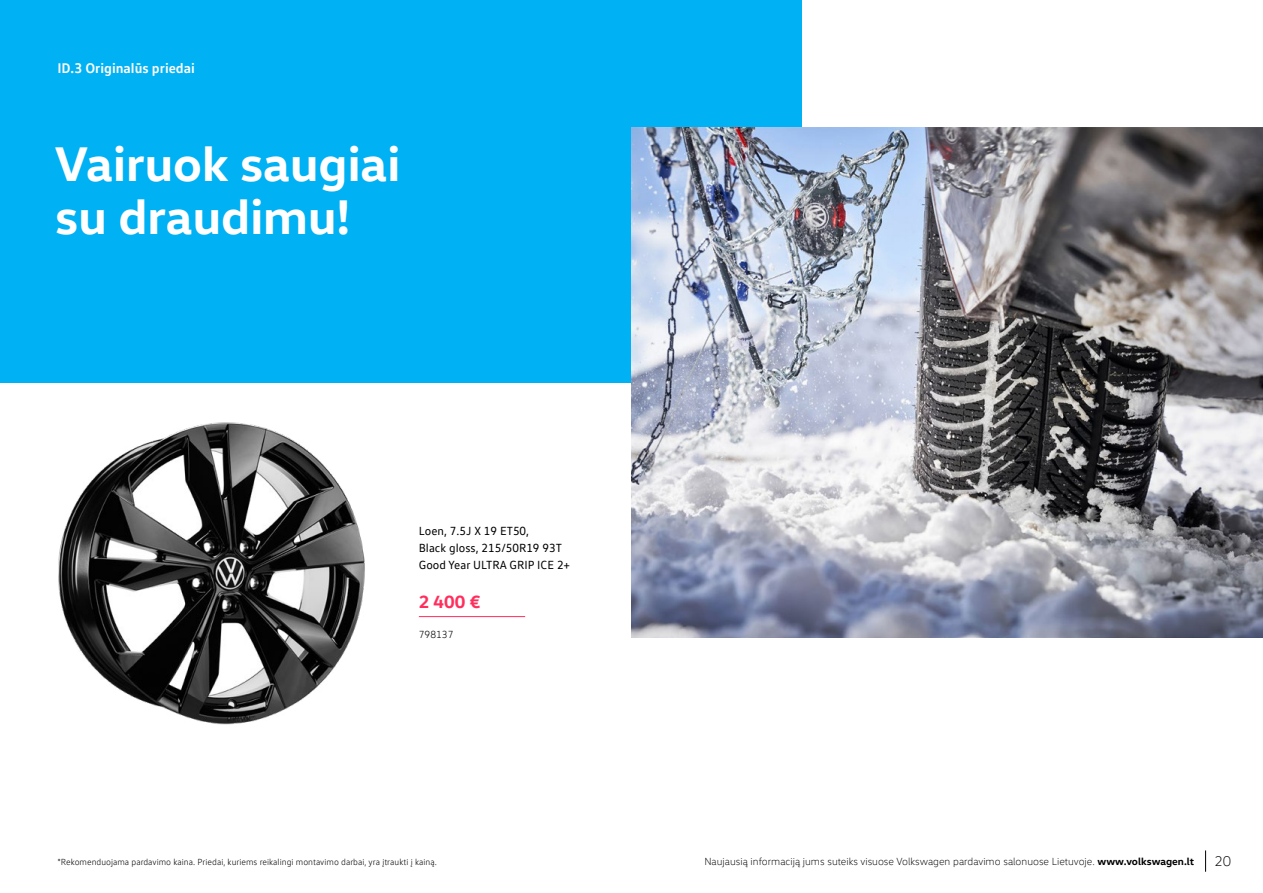
<style>
.page{position:relative;width:1263px;height:893px;background:#fff}
.page>*{position:absolute;margin:0;border:0;box-sizing:border-box;transform-origin:0 0}
.Virsraksts_L{font:700 49.5px "VW Head";color:#fff}
.AKSE_cena{font:700 18px "VW Head";color:#ff2f5d}
.Virsraksts_M{font:700 14.25px "VW Text";color:#fff}
.t1{font:300 14.25px "VW Head";color:#000}
.pamats_nelīdzens_4mm{font:12px/17px "VW Text";color:#000}
.t2{font:300 10.5px "VW Head";color:#000}
.AKSE_kods{font:300 10.5px "VW Text";color:#000}
.t3{font:300 9px "VW Text";color:#000}
.s1{font-weight:700}
</style>
<div class="page">
<svg style="left:1205px;top:850px;width:1px;height:22px"></svg>
<img style="left:58px;top:422px;width:307px;height:303px">
<div style="left:0;top:0;width:801px;height:383px;background:#00b1f3"></div>
<img style="left:631px;top:128px;width:632px;height:510px">
<hr style="left:419px;top:616px;width:106px;height:1px;background:#ff2f5d">
<p class="Virsraksts_M" style="left:57px;top:59px;width:139px">ID.3 Originalūs priedai</p>
<p class="Virsraksts_L" style="left:55px;top:131px;width:347px">Vairuok saugiai</p>
<p class="Virsraksts_L" style="left:55px;top:185px;width:297px">su draudimu!</p>
<p class="pamats_nelīdzens_4mm" style="left:419px;top:522px;width:153px">Loen, 7.5J X 19 ET50,<br>Black gloss, 215/50R19 93T<br>Good Year ULTRA GRIP ICE 2+</p>
<p class="AKSE_cena" style="left:419px;top:590px;width:63px">2 400 €</p>
<p class="AKSE_kods" style="left:419px;top:628px;width:36px">798137</p>
<p class="t3" style="left:57px;top:856px;width:381px">*Rekomenduojama pardavimo kaina. Priedai, kuriems reikalingi montavimo darbai, yra įtraukti į kainą.</p>
<p class="t2" style="left:704px;top:855px;width:491px">Naujausią informaciją jums suteiks visuose Volkswagen pardavimo salonuose Lietuvoje. <span class="s1">www.volkswagen.lt</span></p>
<h3 class="t1" style="left:1214px;top:853px;width:18px">20</h3>
</div>
